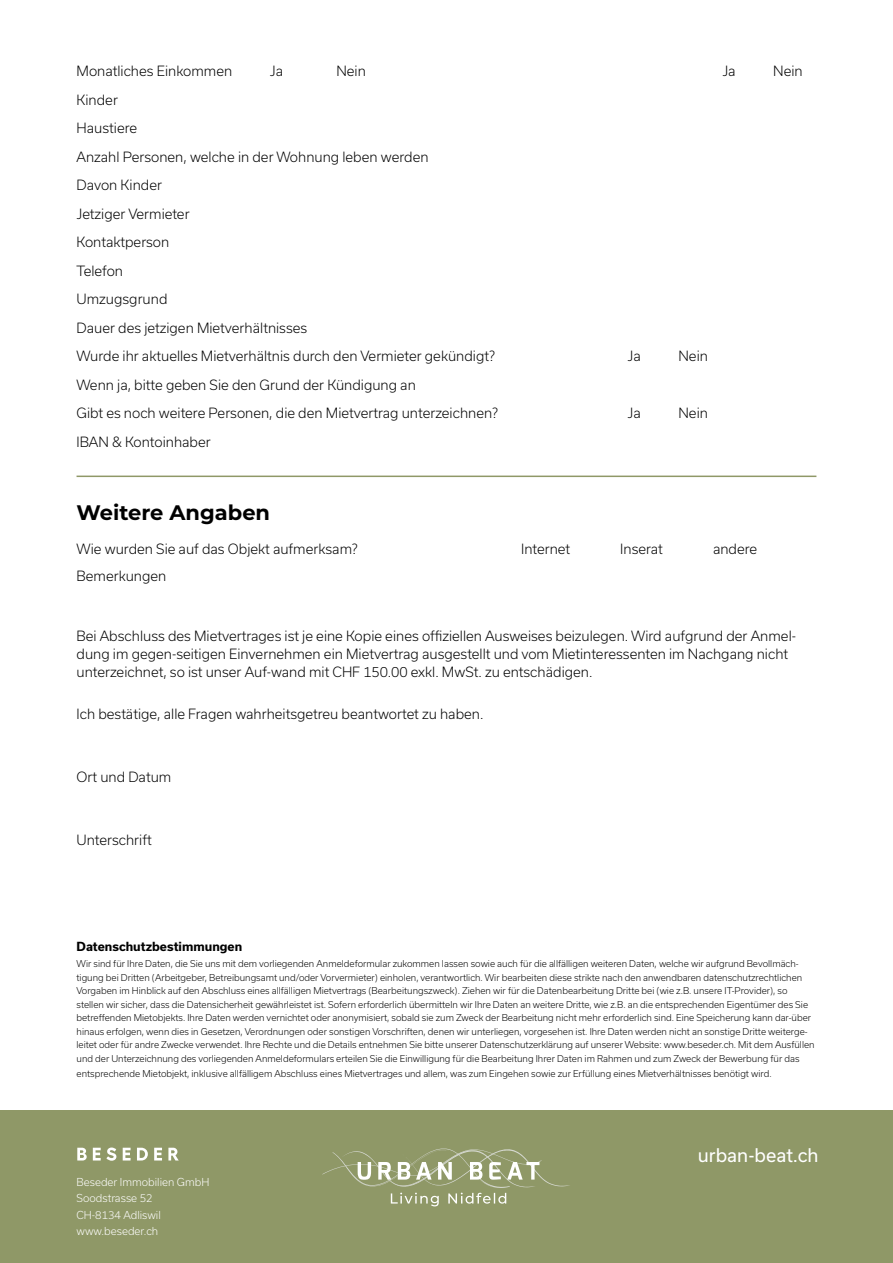
<style>
.page{position:relative;width:893px;height:1263px;background:#fff}
.page>*{position:absolute;margin:0;border:0;box-sizing:border-box;transform-origin:0 0}
.t1{font:700 21px "Montserrat";color:#000}
.t2{font:18px "Usual";color:#fff}
.t3{font:300 13.5px/28.5px "Usual";color:#000}
.t4{font:700 12px "Usual";color:#000}
.t5{font:300 10.5px/16.5px "Usual";color:#fff}
.t6{font:300 9px/13.5px "Usual";color:#000}
</style>
<div class="page">
<div style="left:0;top:1111px;width:893px;height:152px;background:#8f9867"></div>
<svg style="left:322px;top:1148px;width:248px;height:58px"></svg>
<hr style="left:77px;top:476px;width:739px;height:1px;background:#8f9867">
<svg style="left:77px;top:1148px;width:10px;height:12px"></svg>
<svg style="left:93px;top:1147px;width:23px;height:14px"></svg>
<svg style="left:123px;top:1148px;width:8px;height:12px"></svg>
<svg style="left:137px;top:1148px;width:11px;height:12px"></svg>
<svg style="left:154px;top:1148px;width:8px;height:12px"></svg>
<svg style="left:168px;top:1148px;width:11px;height:12px"></svg>
<h3 class="t3" style="left:77px;top:57px;width:157px">Monatliches Einkommen</h3>
<h3 class="t3" style="left:270px;top:57px;width:15px">Ja</h3>
<h3 class="t3" style="left:336px;top:57px;width:31px">Nein</h3>
<p class="t3" style="left:77px;top:85px;width:423px">Kinder<br>Haustiere<br>Anzahl Personen, welche in der Wohnung leben werden<br>Davon Kinder<br>Jetziger Vermieter<br>Kontaktperson<br>Telefon<br>Umzugsgrund<br>Dauer des jetzigen Mietverhältnisses<br>Wurde ihr aktuelles Mietverhältnis durch den Vermieter gekündigt?<br>Wenn ja, bitte geben Sie den Grund der Kündigung an<br>Gibt es noch weitere Personen, die den Mietvertrag unterzeichnen?<br>IBAN &amp; Kontoinhaber</p>
<h1 class="t1" style="left:77px;top:497px;width:195px">Weitere Angaben</h1>
<h3 class="t3" style="left:722px;top:57px;width:15px">Ja</h3>
<h3 class="t3" style="left:773px;top:57px;width:31px">Nein</h3>
<h3 class="t3" style="left:628px;top:342px;width:15px">Ja</h3>
<h3 class="t3" style="left:678px;top:342px;width:31px">Nein</h3>
<h3 class="t3" style="left:628px;top:399px;width:15px">Ja</h3>
<h3 class="t3" style="left:678px;top:399px;width:31px">Nein</h3>
<h3 class="t3" style="left:77px;top:535px;width:283px">Wie wurden Sie auf das Objekt aufmerksam?</h3>
<h3 class="t3" style="left:521px;top:535px;width:51px">Internet</h3>
<h3 class="t3" style="left:620px;top:535px;width:44px">Inserat</h3>
<h3 class="t3" style="left:713px;top:535px;width:46px">andere</h3>
<h3 class="t3" style="left:77px;top:562px;width:91px">Bemerkungen</h3>
<p class="t3" style="left:77px;top:627px;width:721px;line-height:18px">Bei Abschluss des Mietvertrages ist je eine Kopie eines offiziellen Ausweises beizulegen. Wird aufgrund der Anmel&shy;dung im gegen-seitigen Einvernehmen ein Mietvertrag ausgestellt und vom Mietinteressenten im Nachgang nicht unterzeichnet, so ist unser Auf-wand mit CHF 150.00 exkl. MwSt. zu entschädigen.</p>
<h3 class="t3" style="left:77px;top:700px;width:408px">Ich bestätige, alle Fragen wahrheitsgetreu beantwortet zu haben.</h3>
<h3 class="t3" style="left:77px;top:763px;width:96px">Ort und Datum</h3>
<h3 class="t3" style="left:77px;top:826px;width:77px">Unterschrift</h3>
<h3 class="t4" style="left:77px;top:939px;width:167px">Datenschutzbestimmungen</h3>
<p class="t6" style="left:77px;top:957px;width:740px">Wir sind für Ihre Daten, die Sie uns mit dem vorliegenden Anmeldeformular zukommen lassen sowie auch für die allfälligen weiteren Daten, welche wir aufgrund Bevollmäch&shy;tigung bei Dritten (Arbeitgeber, Betreibungsamt und/oder Vorvermieter) einholen, verantwortlich. Wir bearbeiten diese strikte nach den anwendbaren datenschutzrechtlichen Vorgaben im Hinblick auf den Abschluss eines allfälligen Mietvertrags (Bearbeitungszweck). Ziehen wir für die Datenbearbeitung Dritte bei (wie z.B. unsere IT-Provider), so stellen wir sicher, dass die Datensicherheit gewährleistet ist. Sofern erforderlich übermitteln wir Ihre Daten an weitere Dritte, wie z.B. an die entsprechenden Eigentümer des Sie betreffenden Mietobjekts. Ihre Daten werden vernichtet oder anonymisiert, sobald sie zum Zweck der Bearbeitung nicht mehr erforderlich sind. Eine Speicherung kann dar-über hinaus erfolgen, wenn dies in Gesetzen, Verordnungen oder sonstigen Vorschriften, denen wir unterliegen, vorgesehen ist. Ihre Daten werden nicht an sonstige Dritte weiterge&shy;leitet oder für andre Zwecke verwendet. Ihre Rechte und die Details entnehmen Sie bitte unserer Datenschutzerklärung auf unserer Website: www.beseder.ch. Mit dem Ausfüllen und der Unterzeichnung des vorliegenden Anmeldeformulars erteilen Sie die Einwilligung für die Bearbeitung Ihrer Daten im Rahmen und zum Zweck der Bewerbung für das</p>
<p class="t6" style="left:77px;top:1066px;width:697px">entsprechende Mietobjekt, inklusive allfälligem Abschluss eines Mietvertrages und allem, was zum Eingehen sowie zur Erfüllung eines Mietverhältnisses benötigt wird.</p>
<p class="t5" style="left:77px;top:1173px;width:134px">Beseder Immobilien GmbH<br>Soodstrasse 52<br>CH-8134 Adliswil www.beseder.ch</p>
<h2 class="t2" style="left:698px;top:1145px;width:122px">urban-beat.ch</h2>
</div>
